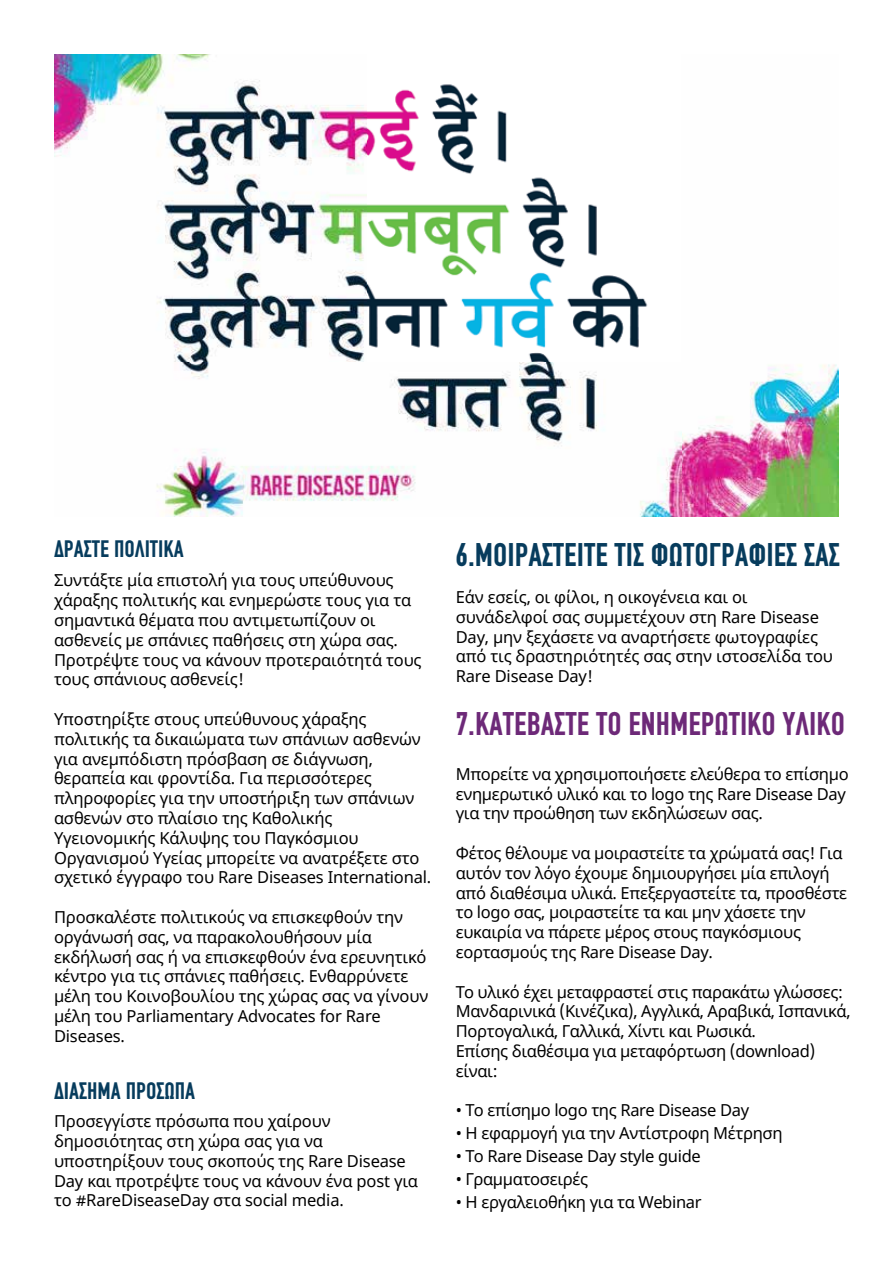
<style>
.page{position:relative;width:893px;height:1263px;background:#fff}
.page>*{position:absolute;margin:0;border:0;box-sizing:border-box;transform-origin:0 0}
.t1{font:700 33px "PF Din Text Compressed";color:#073c5d}
.t2{font:700 33px "PF Din Text Compressed";color:#6d2978}
.t3{font:700 24px "PF Din Text Compressed";color:#073c5d}
.t4{font:16.5px/19.8px "Noto Sans";letter-spacing:-.01em;color:#000}
</style>
<div class="page">
<img style="left:54px;top:54px;width:784px;height:463px">
<h2 class="t3" style="left:54px;top:535px;width:131px">∆ΡΑΣΤΕ ΠΟΛΙΤΙΚΑ</h2>
<p class="t4" style="left:54px;top:571px;width:369px">Συντάξτε μία επιστολή για τους υπεύθυνους χάραξης πολιτικής και ενημερώστε τους για τα σημαντικά θέματα που αντιμετωπίζουν οι ασθενείς με σπάνιες παθήσεις στη χώρα σας.<br>Προτρέψτε τους να κάνουν προτεραιότητά τους τους σπάνιους ασθενείς!</p>
<p class="t4" style="left:54px;top:710px;width:379px">Υποστηρίξτε στους υπεύθυνους χάραξης πολιτικής τα δικαιώματα των σπάνιων ασθενών για ανεμπόδιστη πρόσβαση σε διάγνωση, θεραπεία και φροντίδα. Για περισσότερες πληροφορίες για την υποστήριξη των σπάνιων ασθενών στο πλαίσιο της Καθολικής Υγειονομικής Κάλυψης του Παγκόσμιου Οργανισμού Υγείας μπορείτε να ανατρέξετε στο σχετικό έγγραφο του Rare Diseases International.</p>
<p class="t4" style="left:54px;top:908px;width:376px">Προσκαλέστε πολιτικούς να επισκεφθούν την οργάνωσή σας, να παρακολουθήσουν μία εκδήλωσή σας ή να επισκεφθούν ένα ερευνητικό κέντρο για τις σπάνιες παθήσεις. Ενθαρρύνετε μέλη του Κοινοβουλίου της χώρας σας να γίνουν μέλη του Parliamentary Advocates for Rare Diseases.</p>
<h2 class="t3" style="left:54px;top:1077px;width:143px">∆ΙΑΣΗΜΑ ΠΡΟΣΩΠΑ</h2>
<p class="t4" style="left:54px;top:1112px;width:366px">Προσεγγίστε πρόσωπα που χαίρουν δημοσιότητας στη χώρα σας για να υποστηρίξουν τους σκοπούς της Rare Disease Day και προτρέψτε τους να κάνουν ένα post για το #RareDiseaseDay στα social media.</p>
<h1 class="t1" style="left:455px;top:535px;width:386px">6.ΜΟΙΡΑΣΤΕΙΤΕ ΤΙΣ ΦΩΤΟΓΡΑΦΙΕΣ ΣΑΣ</h1>
<p class="t4" style="left:456px;top:588px;width:379px">Εάν εσείς, οι φίλοι, η οικογένεια και οι συνάδελφοί σας συμμετέχουν στη Rare Disease Day, μην ξεχάσετε να αναρτήσετε φωτογραφίες από τις δραστηριότητές σας στην ιστοσελίδα του Rare Disease Day!</p>
<h1 class="t2" style="left:456px;top:704px;width:391px">7.ΚΑΤΕΒΑΣΤΕ ΤΟ ΕΝΗΜΕΡΩΤΙΚΟ ΥΛΙΚΟ</h1>
<p class="t4" style="left:456px;top:764px;width:394px">Μπορείτε να χρησιμοποιήσετε ελεύθερα το επίσημο ενημερωτικό υλικό και το logo της Rare Disease Day για την προώθηση των εκδηλώσεων σας.</p>
<p class="t4" style="left:456px;top:844px;width:393px">Φέτος θέλουμε να μοιραστείτε τα χρώματά σας! Για αυτόν τον λόγο έχουμε δημιουργήσει μία επιλογή από διαθέσιμα υλικά. Επεξεργαστείτε τα, προσθέστε το logo σας, μοιραστείτε τα και μην χάσετε την ευκαιρία να πάρετε μέρος στους παγκόσμιους εορτασμούς της Rare Disease Day.</p>
<p class="t4" style="left:456px;top:982px;width:396px">Το υλικό έχει μεταφραστεί στις παρακάτω γλώσσες:<br>Μανδαρινικά (Κινέζικα), Αγγλικά, Αραβικά, Ισπανικά, Πορτογαλικά, Γαλλικά, Χίντι και Ρωσικά.<br>Επίσης διαθέσιμα για μεταφόρτωση (download) είναι:</p>
<p class="t4" style="left:456px;top:1101px;width:295px">• Το επίσημο logo της Rare Disease Day</p>
<p class="t4" style="left:456px;top:1124px;width:328px">• Η εφαρμογή για την Αντίστροφη Μέτρηση</p>
<p class="t4" style="left:456px;top:1147px;width:247px">• Το Rare Disease Day style guide</p>
<p class="t4" style="left:456px;top:1169px;width:134px">• Γραμματοσειρές</p>
<p class="t4" style="left:456px;top:1192px;width:247px">• Η εργαλειοθήκη για τα Webinar</p>
</div>
